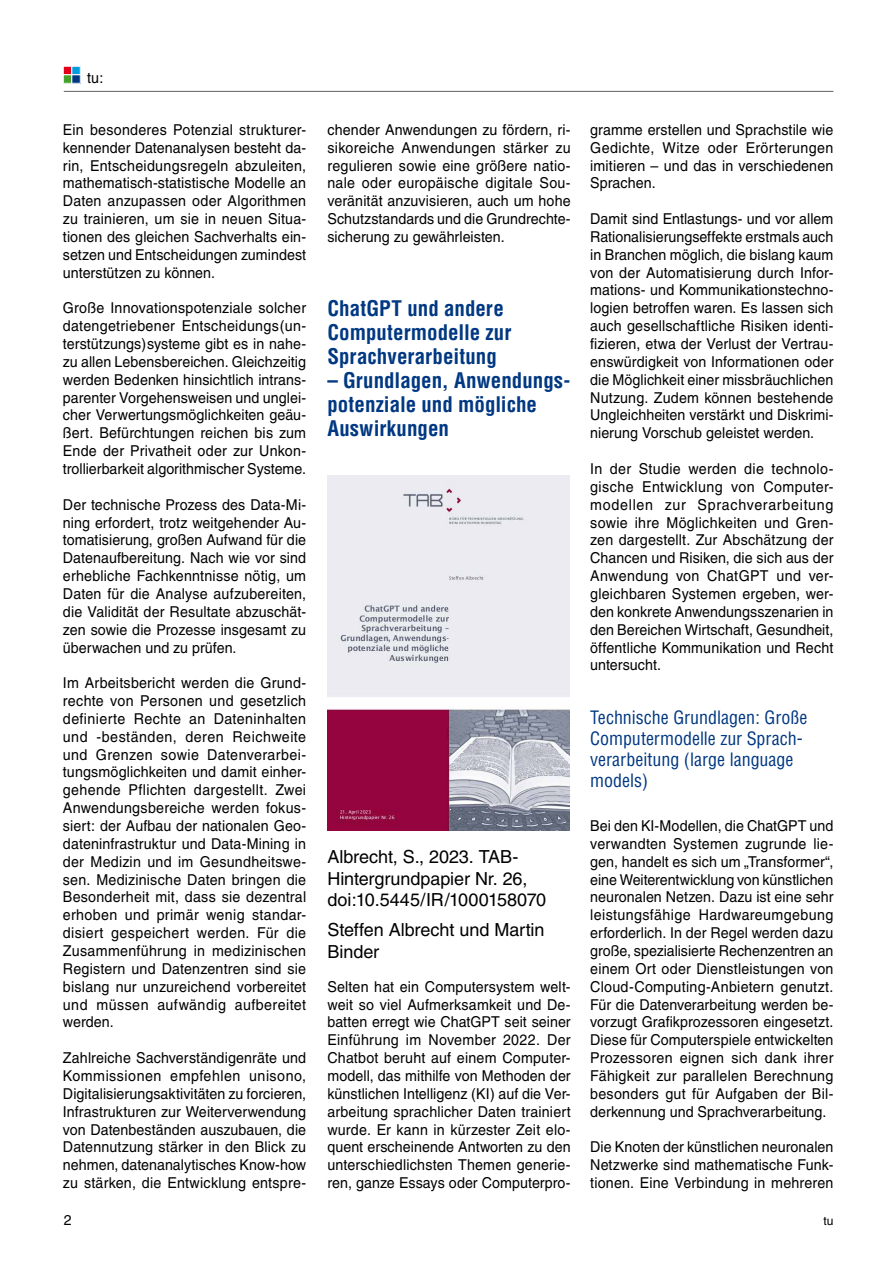
<style>
.page{position:relative;width:893px;height:1263px;background:#fff}
.page>*{position:absolute;margin:0;border:0;box-sizing:border-box;transform-origin:0 0}
.t1{font:700 condensed 21px/24px "Helvetica";color:#003882}
.t2{font:18px/21.6px "Helvetica";letter-spacing:-.005em;color:#000}
.t3{font:condensed 18px/21px "Helvetica";color:#003882}
.t4{font:15px/17.9px "Helvetica";letter-spacing:.005em;color:#000;text-align:justify;scale:.95 1}
.t5{font:14.25px "Helvetica";color:#000}
.t6{font:12px "Helvetica";color:#000}
</style>
<div class="page">
<hr style="left:64px;top:91px;width:769px;height:1px;background:#707172">
<div style="left:63px;top:66px;width:9px;height:9px;background:#e2001a"></div>
<div style="left:63px;top:66px;width:9px;height:9px;border:1px solid #fff"></div>
<div style="left:72px;top:66px;width:8px;height:9px;background:#009ee0"></div>
<div style="left:71px;top:66px;width:10px;height:9px;border:1px solid #fff"></div>
<div style="left:63px;top:75px;width:9px;height:8px;background:#44a12b"></div>
<div style="left:63px;top:74px;width:9px;height:10px;border:1px solid #fff"></div>
<div style="left:72px;top:75px;width:8px;height:8px;background:#003882"></div>
<div style="left:71px;top:74px;width:10px;height:10px;border:1px solid #fff"></div>
<img style="left:327px;top:475px;width:243px;height:355px">
<p class="t4" style="left:87px;top:69px;width:19px">tu:</p>
<p class="t4" style="left:63px;top:121px;width:258px">Ein besonderes Potenzial strukturer&shy;kennender Datenanalysen besteht da&shy;rin, Entscheidungsregeln abzuleiten, mathematisch-statistische Modelle an Daten anzupassen oder Algorithmen zu trainieren, um sie in neuen Situa&shy;tionen des gleichen Sachverhalts ein&shy;setzen und Entscheidungen zumindest unterstützen zu können.</p>
<p class="t4" style="left:63px;top:299px;width:258px">Große Innovationspotenziale solcher datengetriebener Entscheidungs(un&shy;terstützungs)systeme gibt es in nahe&shy;zu allen Lebensbereichen. Gleichzeitig werden Bedenken hinsichtlich intrans&shy;parenter Vorgehensweisen und unglei&shy;cher Verwertungsmöglichkeiten geäu&shy;ßert. Befürchtungen reichen bis zum Ende der Privatheit oder zur Unkon&shy;trollierbarkeit algorithmischer Systeme.</p>
<p class="t4" style="left:63px;top:495px;width:258px">Der technische Prozess des Data-Mi&shy;ning erfordert, trotz weitgehender Au&shy;tomatisierung, großen Aufwand für die Datenaufbereitung. Nach wie vor sind erhebliche Fachkenntnisse nötig, um Daten für die Analyse aufzubereiten, die Validität der Resultate abzuschät&shy;zen sowie die Prozesse insgesamt zu überwachen und zu prüfen.</p>
<p class="t4" style="left:63px;top:674px;width:258px">Im Arbeitsbericht werden die Grund&shy;rechte von Personen und gesetzlich definierte Rechte an Dateninhalten und -beständen, deren Reichweite und Grenzen sowie Datenverarbei&shy;tungsmöglichkeiten und damit einher&shy;gehende Pflichten dargestellt. Zwei Anwendungsbereiche werden fokus&shy;siert: der Aufbau der nationalen Geo&shy;dateninfrastruktur und Data-Mining in der Medizin und im Gesundheitswe&shy;sen. Medizinische Daten bringen die Besonderheit mit, dass sie dezentral erhoben und primär wenig standar&shy;disiert gespeichert werden. Für die Zusammenführung in medizinischen Registern und Datenzentren sind sie bislang nur unzureichend vorbereitet und müssen aufwändig aufbereitet werden.</p>
<p class="t4" style="left:63px;top:1049px;width:258px">Zahlreiche Sachverständigenräte und Kommissionen empfehlen unisono, Digitalisierungsaktivitäten zu forcieren, Infrastrukturen zur Weiterverwendung von Datenbeständen auszubauen, die Datennutzung stärker in den Blick zu nehmen, datenanalytisches Know-how zu stärken, die Entwicklung entspre-</p>
<p class="t4" style="left:327px;top:121px;width:258px">chender Anwendungen zu fördern, ri&shy;sikoreiche Anwendungen stärker zu regulieren sowie eine größere natio&shy;nale oder europäische digitale Sou&shy;veränität anzuvisieren, auch um hohe Schutzstandards und die Grundrechte&shy;sicherung zu gewährleisten.</p>
<h1 class="t1" style="left:327px;top:296px;width:185px">ChatGPT und andere<br>Computermodelle zur<br>Sprachverarbeitung</h1>
<h1 class="t1" style="left:327px;top:368px;width:245px">– Grundlagen, Anwendungs&shy;potenziale und mögliche<br>Auswirkungen</h1>
<p class="t2" style="left:327px;top:846px;width:220px">Albrecht, S., 2023. TAB-<br>Hintergrundpapier Nr. 26, doi:10.5445/IR/1000158070</p>
<p class="t2" style="left:327px;top:919px;width:219px">Steffen Albrecht und Martin<br>Binder</p>
<p class="t4" style="left:327px;top:977px;width:258px">Selten hat ein Computersystem welt&shy;weit so viel Aufmerksamkeit und De&shy;batten erregt wie ChatGPT seit seiner Einführung im November 2022. Der Chatbot beruht auf einem Computer&shy;modell, das mithilfe von Methoden der künstlichen Intelligenz (KI) auf die Ver&shy;arbeitung sprachlicher Daten trainiert wurde. Er kann in kürzester Zeit elo&shy;quent erscheinende Antworten zu den unterschiedlichsten Themen generie&shy;ren, ganze Essays oder Computerpro-</p>
<p class="t4" style="left:590px;top:121px;width:258px">gramme erstellen und Sprachstile wie Gedichte, Witze oder Erörterungen imitieren – und das in verschiedenen Sprachen.</p>
<p class="t4" style="left:590px;top:210px;width:258px">Damit sind Entlastungs- und vor allem Rationalisierungseffekte erstmals auch in Branchen möglich, die bislang kaum von der Automatisierung durch Infor&shy;mations- und Kommunikationstechno&shy;logien betroffen waren. Es lassen sich auch gesellschaftliche Risiken identi&shy;fizieren, etwa der Verlust der Vertrau&shy;enswürdigkeit von Informationen oder die Möglichkeit einer missbräuchlichen Nutzung. Zudem können bestehende Ungleichheiten verstärkt und Diskrimi&shy;nierung Vorschub geleistet werden.</p>
<p class="t4" style="left:590px;top:460px;width:258px">In der Studie werden die technolo&shy;gische Entwicklung von Computer&shy;modellen zur Sprachverarbeitung sowie ihre Möglichkeiten und Gren&shy;zen dargestellt. Zur Abschätzung der Chancen und Risiken, die sich aus der Anwendung von ChatGPT und ver&shy;gleichbaren Systemen ergeben, wer&shy;den konkrete Anwendungsszenarien in den Bereichen Wirtschaft, Gesundheit, öffentliche Kommunikation und Recht untersucht.</p>
<p class="t3" style="left:590px;top:707px;width:219px">Technische Grundlagen: Große<br>Computermodelle zur Sprach&shy;verarbeitung (large language models)</p>
<p class="t4" style="left:590px;top:817px;width:258px">Bei den KI-Modellen, die ChatGPT und verwandten Systemen zugrunde lie&shy;gen, handelt es sich um „Transformer“, eine Weiterentwicklung von künstlichen neuronalen Netzen. Dazu ist eine sehr leistungsfähige Hardwareumgebung erforderlich. In der Regel werden dazu große, spezialisierte Rechenzentren an einem Ort oder Dienstleistungen von Cloud-Computing-Anbietern genutzt.<br>Für die Datenverarbeitung werden be&shy;vorzugt Grafikprozessoren eingesetzt.<br>Diese für Computerspiele entwickelten Prozessoren eignen sich dank ihrer Fähigkeit zur parallelen Berechnung besonders gut für Aufgaben der Bil&shy;derkennung und Sprachverarbeitung.</p>
<p class="t4" style="left:590px;top:1138px;width:258px">Die Knoten der künstlichen neuronalen Netzwerke sind mathematische Funk&shy;tionen. Eine Verbindung in mehreren</p>
<p class="t5" style="left:64px;top:1211px;width:9px">2</p>
<p class="t6" style="left:823px;top:1213px;width:12px">tu</p>
</div>
